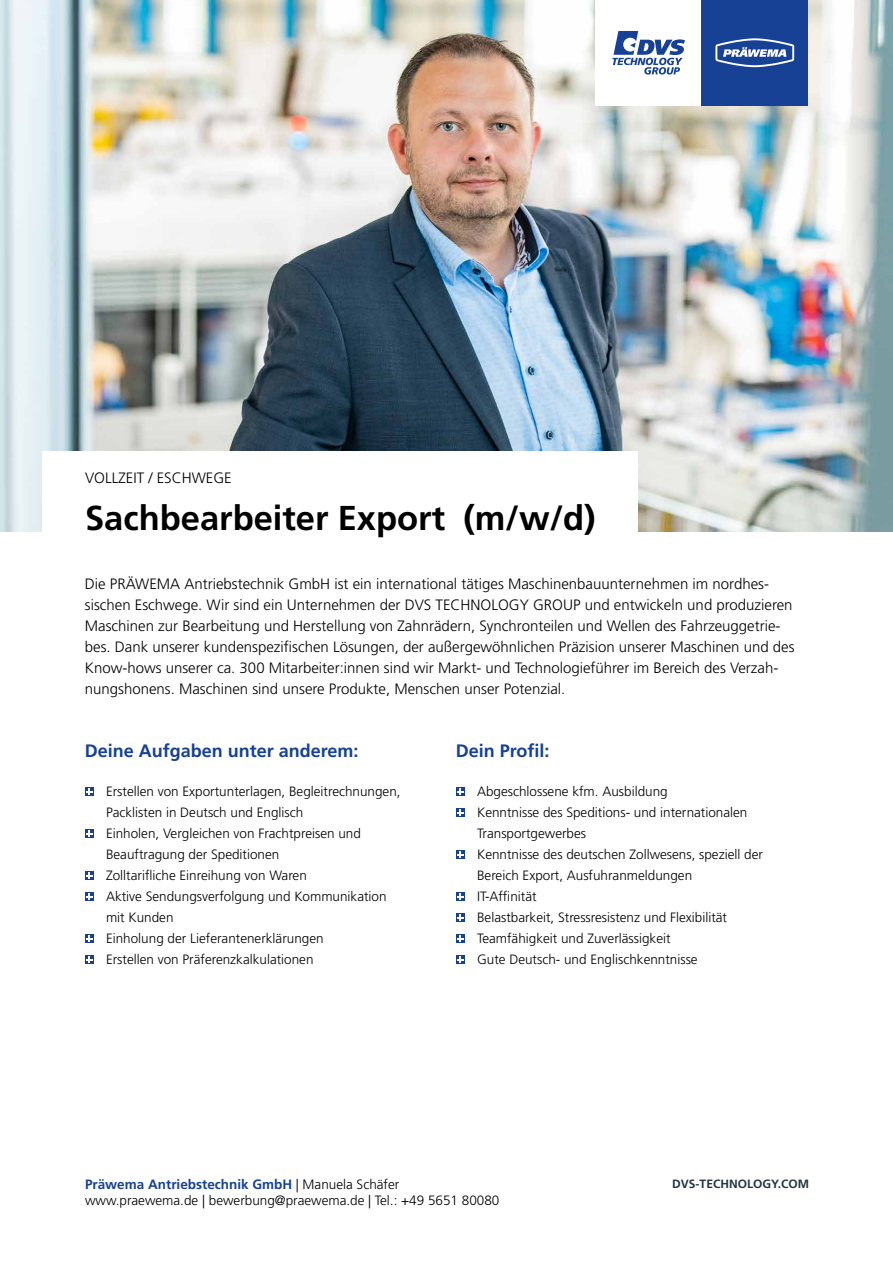
<style>
.page{position:relative;width:893px;height:1263px;background:#fff}
.page>*{position:absolute;margin:0;border:0;box-sizing:border-box;transform-origin:0 0}
.t1{font:700 34.5px "Frutiger LT Std";color:#000}
.t2{font:700 18px "Frutiger LT Std";color:#164194}
.t3{font:300 15px/21px "Frutiger LT Std";color:#000}
.t4{font:300 13.5px/21px "Frutiger LT Std";color:#000}
.t5{font:700 12px "Frutiger LT Std";color:#24353f}
.s1{font-weight:700;color:#164194}
</style>
<div class="page">
<svg style="left:85px;top:787px;width:9px;height:9px"></svg>
<svg style="left:86px;top:789px;width:6px;height:6px"></svg>
<svg style="left:85px;top:829px;width:9px;height:9px"></svg>
<svg style="left:86px;top:831px;width:6px;height:6px"></svg>
<svg style="left:85px;top:871px;width:9px;height:9px"></svg>
<svg style="left:86px;top:873px;width:6px;height:6px"></svg>
<svg style="left:85px;top:892px;width:9px;height:9px"></svg>
<svg style="left:86px;top:894px;width:6px;height:6px"></svg>
<svg style="left:85px;top:934px;width:9px;height:9px"></svg>
<svg style="left:86px;top:936px;width:6px;height:6px"></svg>
<svg style="left:85px;top:955px;width:9px;height:9px"></svg>
<svg style="left:86px;top:957px;width:6px;height:6px"></svg>
<svg style="left:456px;top:787px;width:9px;height:9px"></svg>
<svg style="left:457px;top:789px;width:6px;height:6px"></svg>
<svg style="left:456px;top:808px;width:9px;height:9px"></svg>
<svg style="left:457px;top:810px;width:6px;height:6px"></svg>
<svg style="left:456px;top:850px;width:9px;height:9px"></svg>
<svg style="left:457px;top:852px;width:6px;height:6px"></svg>
<svg style="left:456px;top:892px;width:9px;height:9px"></svg>
<svg style="left:457px;top:894px;width:6px;height:6px"></svg>
<svg style="left:456px;top:913px;width:9px;height:9px"></svg>
<svg style="left:457px;top:915px;width:6px;height:6px"></svg>
<svg style="left:456px;top:934px;width:9px;height:9px"></svg>
<svg style="left:457px;top:936px;width:6px;height:6px"></svg>
<svg style="left:456px;top:955px;width:9px;height:9px"></svg>
<svg style="left:457px;top:957px;width:6px;height:6px"></svg>
<img style="left:0;top:0;width:893px;height:532px">
<div style="left:43px;top:451px;width:595px;height:93px;background:#fff"></div>
<div style="left:595px;top:0;width:107px;height:106px;background:#fff"></div>
<svg style="left:612px;top:31px;width:73px;height:44px"></svg>
<div style="left:702px;top:0;width:106px;height:106px;background:#164194"></div>
<svg style="left:715px;top:38px;width:79px;height:29px"></svg>
<p class="t3" style="left:85px;top:468px;width:148px">VOLLZEIT / ESCHWEGE</p>
<h1 class="t1" style="left:85px;top:497px;width:512px">Sachbearbeiter Export (m/w/d)</h1>
<p class="t3" style="left:85px;top:574px;width:711px">Die PRÄWEMA Antriebstechnik GmbH ist ein international tätiges Maschinenbauunternehmen im nordhes&shy;sischen Eschwege. Wir sind ein Unternehmen der DVS TECHNOLOGY GROUP und entwickeln und produzieren Maschinen zur Bearbeitung und Herstellung von Zahnrädern, Synchronteilen und Wellen des Fahrzeuggetrie&shy;bes. Dank unserer kundenspezifischen Lösungen, der außergewöhnlichen Präzision unserer Maschinen und des Know-hows unserer ca. 300 Mitarbeiter:innen sind wir Markt- und Technologieführer im Bereich des Verzah&shy;nungshonens. Maschinen sind unsere Produkte, Menschen unser Potenzial.</p>
<h2 class="t2" style="left:85px;top:740px;width:275px">Deine Aufgaben unter anderem:</h2>
<p class="t4" style="left:106px;top:781px;width:296px">Erstellen von Exportunterlagen, Begleitrechnungen, Packlisten in Deutsch und Englisch<br>Einholen, Vergleichen von Frachtpreisen und Beauftragung der Speditionen<br>Zolltarifliche Einreihung von Waren<br>Aktive Sendungsverfolgung und Kommunikation mit Kunden<br>Einholung der Lieferantenerklärungen<br>Erstellen von Präferenzkalkulationen</p>
<h2 class="t2" style="left:456px;top:740px;width:95px">Dein Profil:</h2>
<p class="t4" style="left:477px;top:781px;width:287px">Abgeschlossene kfm. Ausbildung<br>Kenntnisse des Speditions- und internationalen Transportgewerbes<br>Kenntnisse des deutschen Zollwesens, speziell der Bereich Export, Ausfuhranmeldungen<br>IT-Affinität<br>Belastbarkeit, Stressresistenz und Flexibilität Teamfähigkeit und Zuverlässigkeit<br>Gute Deutsch- und Englischkenntnisse</p>
<p class="t4" style="left:85px;top:1176px;width:416px;line-height:16.2px"><span class="s1">Präwema Antriebstechnik GmbH</span> | Manuela Schäfer www.praewema.de | bewerbung@praewema.de | Tel.: +49 5651 80080</p>
<p class="t5" style="left:672px;top:1176px;width:138px">DVS-TECHNOLOGY.COM</p>
</div>
